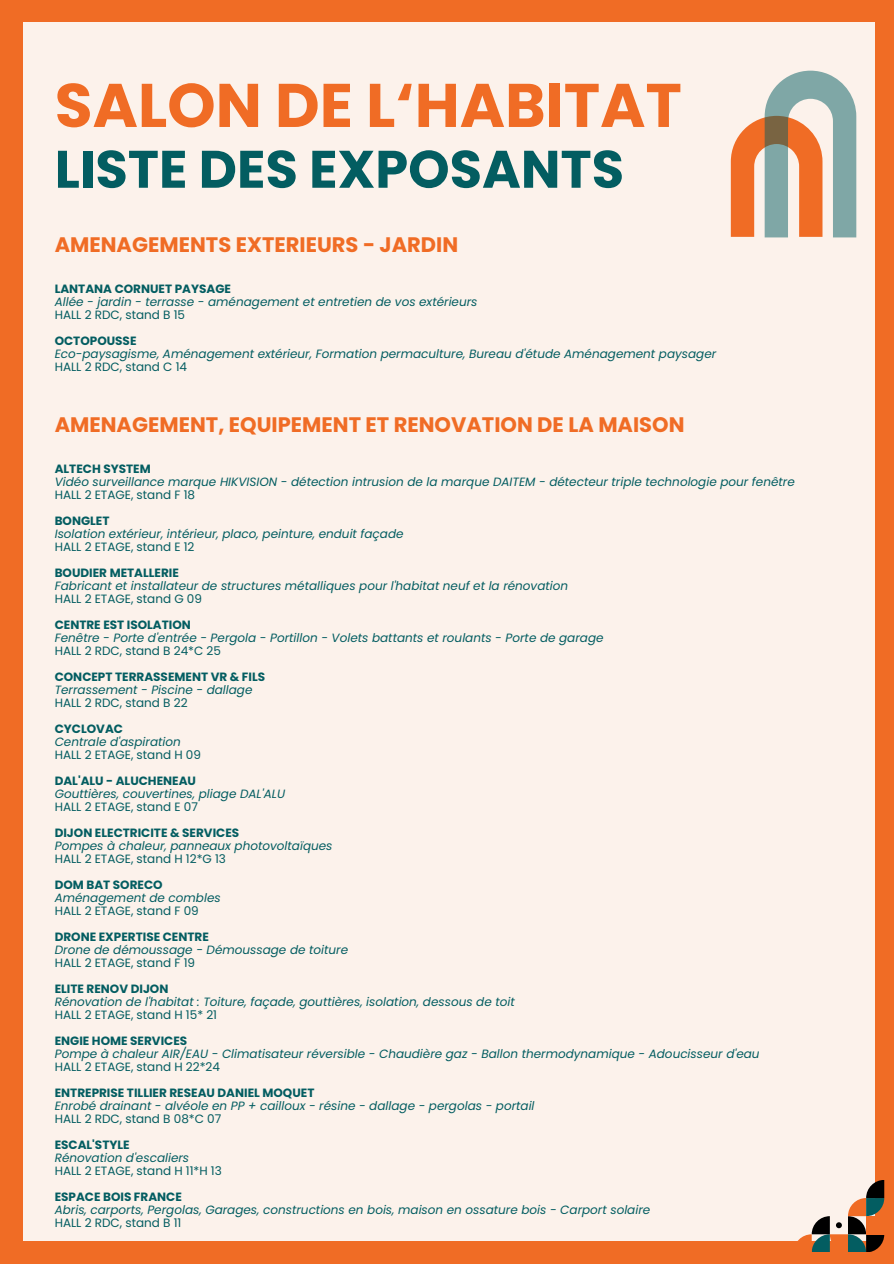
<style>
.page{position:relative;width:894px;height:1264px;background:#fff}
.page>*{position:absolute;margin:0;border:0;box-sizing:border-box;transform-origin:0 0}
.t1{font:700 61.5px "Poppins";color:#f06c25}
.t2{font:700 52.65px "Poppins";color:#035d61}
.t3{font:700 21px "Poppins";color:#f06c25}
.t4{font:italic 12px "Poppins";color:#035d61}
.t5{font:12px "Poppins";color:#035d61}
.t6{font:700 12px "Poppins";color:#035d61}
</style>
<div class="page">
<div style="left:0;top:0;width:893px;height:1263px;background:#fcf2eb"></div>
<div style="left:0;top:0;width:22px;height:1263px;background:#f06c25"></div>
<div style="left:875px;top:0;width:18px;height:1263px;background:#f06c25"></div>
<div style="left:0;top:0;width:893px;height:22px;background:#f06c25"></div>
<div style="left:0;top:1241px;width:893px;height:22px;background:#f06c25"></div>
<svg style="left:730px;top:71px;width:126px;height:166px"></svg>
<svg style="left:797px;top:1180px;width:87px;height:71px"></svg>
<div style="left:865px;top:1216px;width:19px;height:18px;background:#f06c25"></div>
<h1 class="t1" style="left:55px;top:62px;width:628px">SALON DE L‘HABITAT</h1>
<h2 class="t2" style="left:55px;top:132px;width:570px">LISTE DES EXPOSANTS</h2>
<p class="t3" style="left:55px;top:230px;width:405px">AMENAGEMENTS EXTERIEURS - JARDIN</p>
<h3 class="t6" style="left:55px;top:280px;width:178px">LANTANA CORNUET PAYSAGE</h3>
<p class="t4" style="left:55px;top:293px;width:424px">Allée - jardin - terrasse - aménagement et entretien de vos extérieurs</p>
<p class="t5" style="left:55px;top:306px;width:132px">HALL 2 RDC, stand B 15</p>
<p class="t6" style="left:55px;top:332px;width:83px">OCTOPOUSSE</p>
<p class="t4" style="left:55px;top:345px;width:663px">Eco-paysagisme, Aménagement extérieur, Formation permaculture, Bureau d'étude Aménagement paysager</p>
<p class="t5" style="left:55px;top:358px;width:134px">HALL 2 RDC, stand C 14</p>
<p class="t3" style="left:55px;top:409px;width:631px">AMENAGEMENT, EQUIPEMENT ET RENOVATION DE LA MAISON</p>
<h3 class="t6" style="left:55px;top:460px;width:98px">ALTECH SYSTEM</h3>
<p class="t4" style="left:55px;top:473px;width:741px">Vidéo surveillance marque HIKVISION - détection intrusion de la marque DAITEM - détecteur triple technologie pour fenêtre</p>
<p class="t5" style="left:55px;top:486px;width:142px">HALL 2 ETAGE, stand F 18</p>
<p class="t6" style="left:55px;top:512px;width:56px">BONGLET</p>
<p class="t4" style="left:55px;top:525px;width:350px">Isolation extérieur, intérieur, placo, peinture, enduit façade</p>
<p class="t5" style="left:55px;top:538px;width:141px">HALL 2 ETAGE, stand E 12</p>
<p class="t6" style="left:55px;top:564px;width:126px">BOUDIER METALLERIE</p>
<p class="t4" style="left:55px;top:577px;width:515px">Fabricant et installateur de structures métalliques pour l'habitat neuf et la rénovation</p>
<p class="t5" style="left:55px;top:590px;width:149px">HALL 2 ETAGE, stand G 09</p>
<p class="t6" style="left:55px;top:616px;width:138px">CENTRE EST ISOLATION</p>
<p class="t4" style="left:55px;top:629px;width:550px">Fenêtre - Porte d'entrée - Pergola - Portillon - Volets battants et roulants - Porte de garage</p>
<p class="t5" style="left:55px;top:642px;width:168px">HALL 2 RDC, stand B 24*C 25</p>
<p class="t6" style="left:55px;top:668px;width:212px">CONCEPT TERRASSEMENT VR &amp; FILS</p>
<p class="t4" style="left:55px;top:681px;width:199px">Terrassement - Piscine - dallage</p>
<p class="t5" style="left:55px;top:694px;width:134px">HALL 2 RDC, stand B 22</p>
<p class="t6" style="left:55px;top:720px;width:70px">CYCLOVAC</p>
<p class="t4" style="left:55px;top:733px;width:128px">Centrale d'aspiration</p>
<p class="t5" style="left:55px;top:746px;width:148px">HALL 2 ETAGE, stand H 09</p>
<p class="t6" style="left:55px;top:772px;width:143px">DAL'ALU - ALUCHENEAU</p>
<p class="t4" style="left:55px;top:785px;width:232px">Gouttières, couvertines, pliage DAL'ALU</p>
<p class="t5" style="left:55px;top:798px;width:145px">HALL 2 ETAGE, stand E 07</p>
<p class="t6" style="left:55px;top:824px;width:186px">DIJON ELECTRICITE &amp; SERVICES</p>
<p class="t4" style="left:55px;top:837px;width:279px">Pompes à chaleur, panneaux photovoltaïques</p>
<p class="t5" style="left:55px;top:850px;width:173px">HALL 2 ETAGE, stand H 12*G 13</p>
<p class="t6" style="left:55px;top:876px;width:109px">DOM BAT SORECO</p>
<p class="t4" style="left:55px;top:889px;width:167px">Aménagement de combles</p>
<p class="t5" style="left:55px;top:902px;width:145px">HALL 2 ETAGE, stand F 09</p>
<p class="t6" style="left:55px;top:928px;width:156px">DRONE EXPERTISE CENTRE</p>
<p class="t4" style="left:55px;top:941px;width:295px">Drone de démoussage - Démoussage de toiture</p>
<p class="t5" style="left:55px;top:954px;width:142px">HALL 2 ETAGE, stand F 19</p>
<p class="t6" style="left:55px;top:980px;width:115px">ELITE RENOV DIJON</p>
<p class="t4" style="left:55px;top:993px;width:461px">Rénovation de l'habitat : Toiture, façade, gouttières, isolation, dessous de toit</p>
<p class="t5" style="left:55px;top:1006px;width:164px">HALL 2 ETAGE, stand H 15* 21</p>
<p class="t6" style="left:55px;top:1032px;width:134px">ENGIE HOME SERVICES</p>
<p class="t4" style="left:55px;top:1045px;width:706px">Pompe à chaleur AIR/EAU - Climatisateur réversible - Chaudière gaz - Ballon thermodynamique - Adoucisseur d'eau</p>
<p class="t5" style="left:55px;top:1058px;width:167px">HALL 2 ETAGE, stand H 22*24</p>
<p class="t6" style="left:55px;top:1084px;width:261px">ENTREPRISE TILLIER RESEAU DANIEL MOQUET</p>
<p class="t4" style="left:55px;top:1097px;width:481px">Enrobé drainant - alvéole en PP + cailloux - résine - dallage - pergolas - portail</p>
<p class="t5" style="left:55px;top:1110px;width:168px">HALL 2 RDC, stand B 08*C 07</p>
<p class="t6" style="left:55px;top:1136px;width:76px">ESCAL'STYLE</p>
<p class="t4" style="left:55px;top:1149px;width:136px">Rénovation d'escaliers</p>
<p class="t5" style="left:55px;top:1162px;width:169px">HALL 2 ETAGE, stand H 11*H 13</p>
<p class="t6" style="left:55px;top:1188px;width:129px">ESPACE BOIS FRANCE</p>
<p class="t4" style="left:55px;top:1201px;width:597px">Abris, carports, Pergolas, Garages, constructions en bois, maison en ossature bois - Carport solaire</p>
<p class="t5" style="left:55px;top:1214px;width:128px">HALL 2 RDC, stand B 11</p>
</div>
